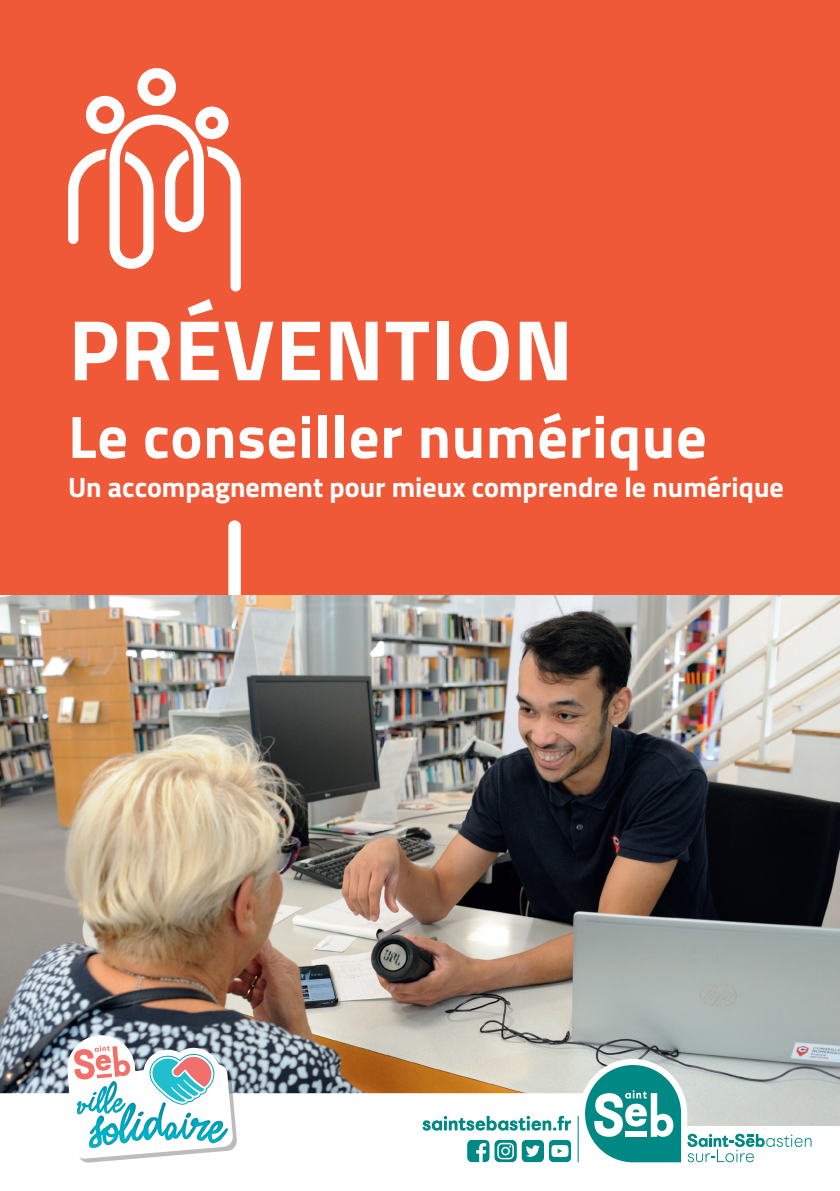
<style>
.page{position:relative;width:840px;height:1191px;background:#fff}
.page>*{position:absolute;margin:0;border:0;box-sizing:border-box;transform-origin:0 0}
.t1{font:700 86px "Titillium";letter-spacing:.01em;color:#fff}
.t2{font:700 60px "Titillium";letter-spacing:.015em;color:#fff}
.t3{font:700 28px "Titillium";color:#fff}
</style>
<div class="page">
<div style="left:0;top:0;width:839px;height:595px;background:#f05937"></div>
<svg style="left:68px;top:68px;width:173px;height:223px"></svg>
<svg style="left:228px;top:520px;width:13px;height:75px"></svg>
<img style="left:0;top:595px;width:839px;height:463px">
<svg style="left:0;top:1058px;width:839px;height:105px"></svg>
<svg style="left:422px;top:1115px;width:148px;height:15px"></svg>
<svg style="left:467px;top:1139px;width:104px;height:23px"></svg>
<hr style="left:577px;top:1115px;width:1px;height:47px;background:#008884">
<svg style="left:687px;top:1133px;width:124px;height:29px"></svg>
<svg style="left:584px;top:1065px;width:96px;height:97px"></svg>
<svg style="left:66px;top:1033px;width:171px;height:129px"></svg>
<h1 class="t1" style="left:68px;top:284px;width:505px">PRÉVENTION</h1>
<h2 class="t2" style="left:68px;top:391px;width:639px">Le conseiller numérique</h2>
<p class="t3" style="left:68px;top:466px;width:716px">Un accompagnement pour mieux comprendre le numérique</p>
</div>
